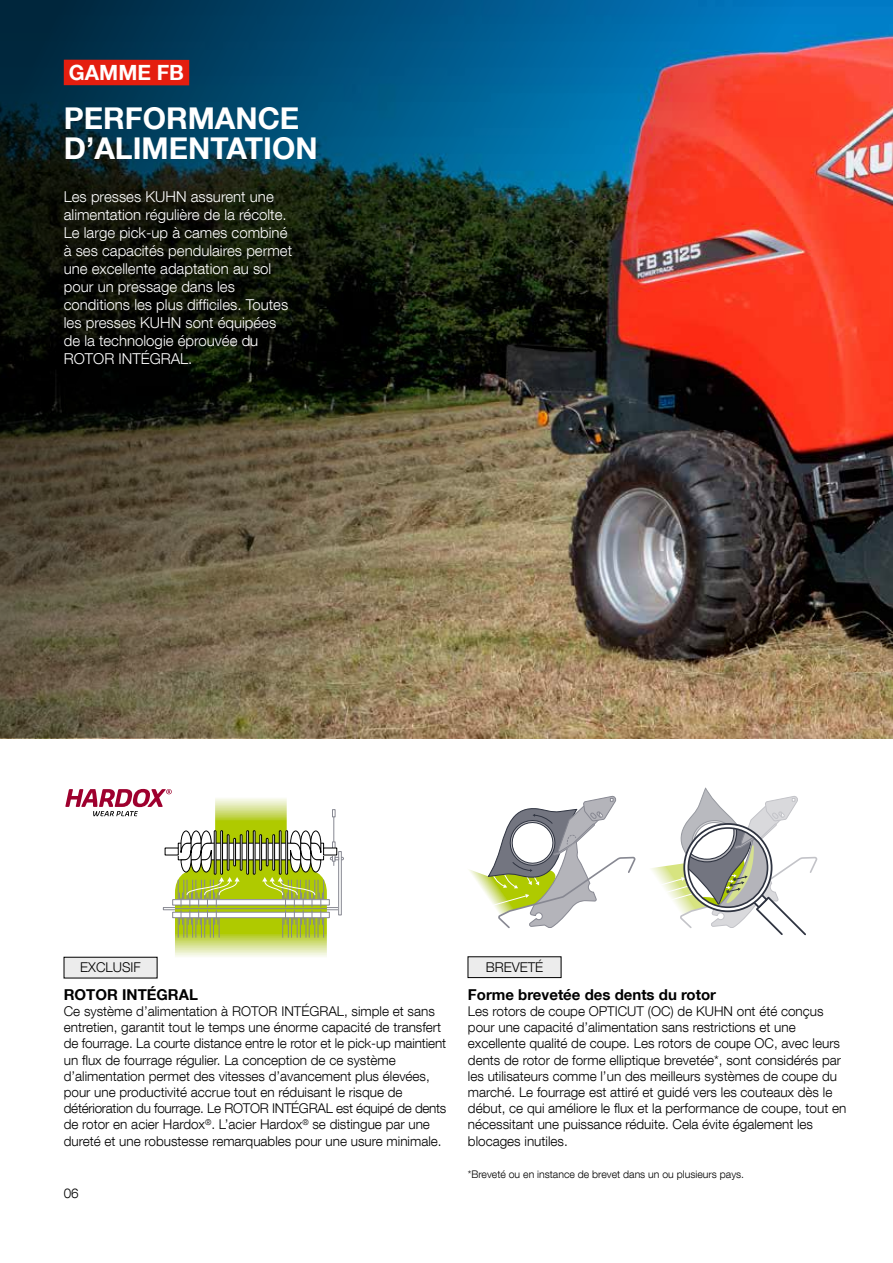
<style>
.page{position:relative;width:893px;height:1263px;background:#fff}
.page>*{position:absolute;margin:0;border:0;box-sizing:border-box;transform-origin:0 0}
.t1{font:700 30px/30px "Helvetica Neue LT Com";color:#fff}
.t2{font:700 21px "Helvetica Neue LT Com";color:#fff}
.t3{font:300 15px/18px "Helvetica Neue LT Com";color:#fff}
.t4{font:700 15px "Helvetica Neue LT Com";color:#000}
.t5{font:300 13.5px/16.2px "Helvetica Neue LT Com";color:#000}
.t6{font:300 10.5px "Helvetica Neue LT Com";color:#000}
</style>
<div class="page">
<img style="left:0;top:0;width:893px;height:738px">
<div style="left:64px;top:60px;width:125px;height:25px;background:#e41e0f"></div>
<svg style="left:65px;top:789px;width:279px;height:169px"></svg>
<svg style="left:651px;top:788px;width:166px;height:148px"></svg>
<div style="left:687px;top:827px;width:81px;height:81px;border:2px solid #2f3441;border-radius:50%"></div>
<svg style="left:469px;top:795px;width:167px;height:133px"></svg>
<div style="left:64px;top:957px;width:93px;height:21px;background:#ececec"></div>
<div style="left:468px;top:957px;width:93px;height:20px;background:#ececec"></div>
<div style="left:468px;top:956px;width:93px;height:22px;border:1px solid #000"></div>
<h2 class="t2" style="left:69px;top:59px;width:117px">GAMME FB</h2>
<h1 class="t1" style="left:64px;top:103px;width:255px">PERFORMANCE<br>D’ALIMENTATION</h1>
<p class="t3" style="left:64px;top:188px;width:230px">Les presses KUHN assurent une alimentation régulière de la récolte.<br>Le large pick-up à cames combiné à ses capacités pendulaires permet une excellente adaptation au sol pour un pressage dans les conditions les plus difficiles. Toutes les presses KUHN sont équipées de la technologie éprouvée du<br>ROTOR INTÉGRAL.</p>
<p class="t5" style="left:80px;top:959px;width:62px">EXCLUSIF</p>
<p class="t4" style="left:64px;top:985px;width:136px">ROTOR INTÉGRAL</p>
<p class="t5" style="left:64px;top:1003px;width:384px">Ce système d’alimentation à ROTOR INTÉGRAL, simple et sans entretien, garantit tout le temps une énorme capacité de transfert de fourrage. La courte distance entre le rotor et le pick-up maintient un flux de fourrage régulier. La conception de ce système d’alimentation permet des vitesses d’avancement plus élevées, pour une productivité accrue tout en réduisant le risque de détérioration du fourrage. Le ROTOR INTÉGRAL est équipé de dents de rotor en acier Hardox<sup>®</sup>. L’acier Hardox<sup>®</sup> se distingue par une dureté et une robustesse remarquables pour une usure minimale.</p>
<p class="t5" style="left:64px;top:1185px;width:16px">06</p>
<p class="t5" style="left:486px;top:959px;width:59px">BREVETÉ</p>
<p class="t4" style="left:468px;top:985px;width:250px">Forme brevetée des dents du rotor</p>
<p class="t5" style="left:468px;top:1003px;width:380px">Les rotors de coupe OPTICUT (OC) de KUHN ont été conçus pour une capacité d’alimentation sans restrictions et une excellente qualité de coupe. Les rotors de coupe OC, avec leurs dents de rotor de forme elliptique brevetée*, sont considérés par les utilisateurs comme l’un des meilleurs systèmes de coupe du marché. Le fourrage est attiré et guidé vers les couteaux dès le début, ce qui améliore le flux et la performance de coupe, tout en nécessitant une puissance réduite. Cela évite également les blocages inutiles.</p>
<p class="t6" style="left:468px;top:1167px;width:278px">*Breveté ou en instance de brevet dans un ou plusieurs pays.</p>
</div>
